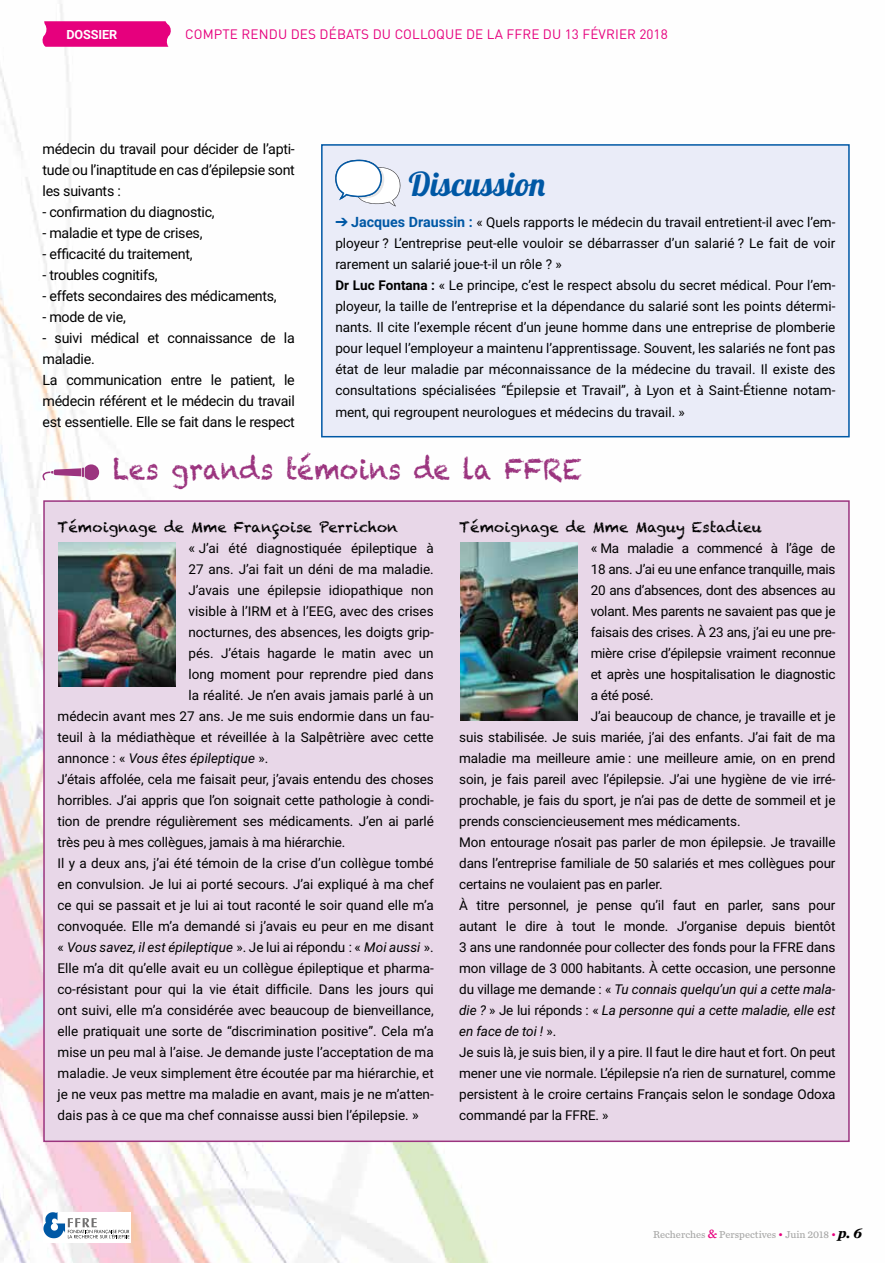
<style>
.page{position:relative;width:893px;height:1263px;background:#fff}
.page>*{position:absolute;margin:0;border:0;box-sizing:border-box;transform-origin:0 0}
.t1{font:33px "Lobster 1.4";color:#0058a5}
.t2{font:28.5px "Chalkduster";color:#9b347f;scale:.9 1}
.t3{font:14.25px/21px "Roboto";letter-spacing:-.02em;color:#000;text-align:justify}
.t4{font:14.25px "Chalkduster";color:#000}
.t5{font:13.5px/21px "Roboto";color:#000}
.t6{font:13.5px "Roboto";letter-spacing:-.02em;color:#000}
.t7{font:italic 13.5px "Roboto";letter-spacing:-.01em;color:#000}
.t8{font:13.5px "DIN Pro";letter-spacing:.01em;color:#e6007d}
.t9{font:700 12.6px "Roboto";letter-spacing:-.01em;color:#fff}
.t10{font:10.5px "Chronicle Text G4";color:#a8a8a7}
.s1{color:#0058a5}
.s2{font-weight:700;font-size:14.25px;color:#0058a5}
.s3{font-weight:700}
.s4{font-size:14.25px}
.s5{font-style:normal}
.s6{font-size:13.5px;color:#e6007d}
.s7{color:#e6007d}
.s8{font-weight:700;font-style:italic;font-size:15px;color:#000}
</style>
<div class="page">
<img style="left:0;top:3px;width:850px;height:1260px">
<svg style="left:43px;top:1212px;width:88px;height:30px"></svg>
<svg style="left:43px;top:1212px;width:86px;height:26px"></svg>
<svg style="left:42px;top:21px;width:130px;height:26px;background:#e71085"></svg>
<div style="left:322px;top:145px;width:527px;height:292px;background:#eaecf8"></div>
<div style="left:321px;top:144px;width:529px;height:293px;border:2px solid #0058a5"></div>
<div style="left:44px;top:501px;width:805px;height:640px;background:#e8d7e8"></div>
<img style="left:58px;top:542px;width:118px;height:145px">
<img style="left:460px;top:542px;width:118px;height:179px">
<svg style="left:335px;top:159px;width:66px;height:47px"></svg>
<svg style="left:43px;top:464px;width:56px;height:16px"></svg>
<p class="t9" style="left:67px;top:26px;width:52px">DOSSIER</p>
<p class="t8" style="left:185px;top:24px;width:484px">COMPTE RENDU DES DÉBATS DU COLLOQUE DE LA FFRE DU 13 FÉVRIER 2018</p>
<p class="t3" style="left:43px;top:138px;width:254px">médecin du travail pour décider de l’apti&shy;tude ou l’inaptitude en cas d’épilepsie sont les suivants :</p>
<p class="t3" style="left:43px;top:201px;width:174px">- confirmation du diagnostic,</p>
<p class="t3" style="left:43px;top:222px;width:161px">- maladie et type de crises,</p>
<p class="t3" style="left:43px;top:243px;width:152px">- efficacité du traitement,</p>
<p class="t3" style="left:43px;top:264px;width:117px">- troubles cognitifs,</p>
<p class="t3" style="left:43px;top:285px;width:236px">- effets secondaires des médicaments,</p>
<p class="t3" style="left:43px;top:306px;width:85px">- mode de vie,</p>
<p class="t3" style="left:43px;top:327px;width:254px;text-align:left">- suivi médical et connaissance de la maladie.<br>La communication entre le patient, le médecin référent et le médecin du travail est essentielle. Elle se fait dans le respect</p>
<h1 class="t1" style="left:409px;top:163px;width:138px">Discussion</h1>
<p class="t5" style="left:335px;top:212px;width:502px"><span class="s1">➔</span> <span class="s2">Jacques Draussin :</span> « Quels rapports le médecin du travail entretient-il avec l’em&shy;ployeur ? L’entreprise peut-elle vouloir se débarrasser d’un salarié ? Le fait de voir rarement un salarié joue-t-il un rôle ? »<br><span class="s3">Dr Luc Fontana :</span> « Le principe, c’est le respect absolu du secret médical. Pour l’em&shy;ployeur, la taille de l’entreprise et la dépendance du salarié sont les points détermi&shy;nants. Il cite l’exemple récent d’un jeune homme dans une entreprise de plomberie pour lequel l’employeur a maintenu l’apprentissage. Souvent, les salariés ne font pas état de leur maladie par méconnaissance de la médecine du travail. Il existe des consultations spécialisées “Épilepsie et Travail”, à Lyon et à Saint-Étienne notam&shy;ment, qui regroupent neurologues et médecins du travail. »</p>
<h2 class="t2" style="left:113px;top:453px;width:522px">Les grands témoins de la FFRE</h2>
<p class="t4" style="left:58px;top:519px;width:342px">Témoignage de Mme Françoise Perrichon</p>
<p class="t5" style="left:188px;top:537px;width:247px"><span class="s4">«</span> J’ai été diagnostiquée épileptique à</p>
<p class="t5" style="left:188px;top:558px;width:247px">27 ans. J’ai fait un déni de ma maladie.</p>
<p class="t5" style="left:188px;top:579px;width:247px">J’avais une épilepsie idiopathique non</p>
<p class="t5" style="left:188px;top:600px;width:247px">visible à l’IRM et à l’EEG, avec des crises</p>
<p class="t5" style="left:188px;top:621px;width:247px">nocturnes, des absences, les doigts grip-</p>
<p class="t5" style="left:188px;top:642px;width:247px">pés. J’étais hagarde le matin avec un</p>
<p class="t5" style="left:188px;top:663px;width:247px">long moment pour reprendre pied dans</p>
<p class="t5" style="left:188px;top:684px;width:247px">la réalité. Je n’en avais jamais parlé à un</p>
<p class="t5" style="left:58px;top:705px;width:378px">médecin avant mes 27 ans. Je me suis endormie dans un fau-</p>
<p class="t5" style="left:58px;top:726px;width:378px">teuil à la médiathèque et réveillée à la Salpêtrière avec cette</p>
<p class="t7" style="left:58px;top:749px;width:212px"><span class="s5">annonce : «</span> Vous êtes épileptique <span class="s5">».</span></p>
<p class="t5" style="left:58px;top:768px;width:378px">J’étais affolée, cela me faisait peur, j’avais entendu des choses</p>
<p class="t5" style="left:58px;top:789px;width:378px">horribles. J’ai appris que l’on soignait cette pathologie à condi-</p>
<p class="t5" style="left:58px;top:810px;width:378px">tion de prendre régulièrement ses médicaments. J’en ai parlé</p>
<p class="t5" style="left:58px;top:831px;width:289px">très peu à mes collègues, jamais à ma hiérarchie.</p>
<p class="t5" style="left:58px;top:852px;width:378px">Il y a deux ans, j’ai été témoin de la crise d’un collègue tombé</p>
<p class="t5" style="left:58px;top:873px;width:378px">en convulsion. Je lui ai porté secours. J’ai expliqué à ma chef</p>
<p class="t5" style="left:58px;top:894px;width:378px">ce qui se passait et je lui ai tout raconté le soir quand elle m’a</p>
<p class="t5" style="left:58px;top:915px;width:378px">convoquée. Elle m’a demandé si j’avais eu peur en me disant</p>
<p class="t7" style="left:58px;top:938px;width:378px"><span class="s5">«</span> Vous savez, il est épileptique <span class="s5">». Je lui ai répondu : «</span> Moi aussi <span class="s5">».</span></p>
<p class="t5" style="left:58px;top:957px;width:378px">Elle m’a dit qu’elle avait eu un collègue épileptique et pharma-</p>
<p class="t5" style="left:58px;top:978px;width:378px">co-résistant pour qui la vie était difficile. Dans les jours qui</p>
<p class="t5" style="left:58px;top:999px;width:378px">ont suivi, elle m’a considérée avec beaucoup de bienveillance,</p>
<p class="t5" style="left:58px;top:1020px;width:378px">elle pratiquait une sorte de “discrimination positive”. Cela m’a</p>
<p class="t5" style="left:58px;top:1041px;width:378px">mise un peu mal à l’aise. Je demande juste l’acceptation de ma</p>
<p class="t5" style="left:58px;top:1062px;width:378px">maladie. Je veux simplement être écoutée par ma hiérarchie, et</p>
<p class="t5" style="left:58px;top:1083px;width:378px">je ne veux pas mettre ma maladie en avant, mais je ne m’atten-</p>
<p class="t5" style="left:58px;top:1104px;width:363px">dais pas à ce que ma chef connaisse aussi bien l’épilepsie. <span class="s4">»</span></p>
<p class="t4" style="left:459px;top:519px;width:304px">Témoignage de Mme Maguy Estadieu</p>
<p class="t6" style="left:591px;top:539px;width:246px"><span class="s4">«</span> Ma maladie a commencé à l’âge de</p>
<p class="t6" style="left:591px;top:560px;width:246px">18 ans. J’ai eu une enfance tranquille, mais</p>
<p class="t6" style="left:591px;top:581px;width:246px">20 ans d’absences, dont des absences au</p>
<p class="t6" style="left:591px;top:602px;width:246px">volant. Mes parents ne savaient pas que je</p>
<p class="t6" style="left:591px;top:623px;width:246px">faisais des crises. À 23 ans, j’ai eu une pre-</p>
<p class="t6" style="left:591px;top:644px;width:246px">mière crise d’épilepsie vraiment reconnue</p>
<p class="t6" style="left:591px;top:665px;width:246px">et après une hospitalisation le diagnostic</p>
<p class="t5" style="left:591px;top:684px;width:64px">a été posé.</p>
<p class="t5" style="left:591px;top:705px;width:246px">J’ai beaucoup de chance, je travaille et je</p>
<p class="t5" style="left:459px;top:726px;width:378px">suis stabilisée. Je suis mariée, j’ai des enfants. J’ai fait de ma</p>
<p class="t5" style="left:459px;top:747px;width:378px">maladie ma meilleure amie : une meilleure amie, on en prend</p>
<p class="t5" style="left:459px;top:768px;width:378px">soin, je fais pareil avec l’épilepsie. J’ai une hygiène de vie irré-</p>
<p class="t5" style="left:459px;top:789px;width:378px">prochable, je fais du sport, je n’ai pas de dette de sommeil et je</p>
<p class="t5" style="left:459px;top:810px;width:283px">prends consciencieusement mes médicaments.</p>
<p class="t5" style="left:459px;top:831px;width:378px">Mon entourage n’osait pas parler de mon épilepsie. Je travaille</p>
<p class="t5" style="left:459px;top:852px;width:378px">dans l’entreprise familiale de 50 salariés et mes collègues pour</p>
<p class="t5" style="left:459px;top:873px;width:205px">certains ne voulaient pas en parler.</p>
<p class="t5" style="left:459px;top:894px;width:378px">À titre personnel, je pense qu’il faut en parler, sans pour</p>
<p class="t5" style="left:459px;top:915px;width:378px">autant le dire à tout le monde. J’organise depuis bientôt</p>
<p class="t5" style="left:459px;top:936px;width:378px">3 ans une randonnée pour collecter des fonds pour la FFRE dans</p>
<p class="t5" style="left:459px;top:957px;width:378px">mon village de 3 000 habitants. À cette occasion, une personne</p>
<p class="t7" style="left:459px;top:980px;width:378px"><span class="s5">du village me demande : «</span> Tu connais quelqu’un qui a cette mala-</p>
<p class="t7" style="left:459px;top:1001px;width:378px">die ? <span class="s5">» Je lui réponds : «</span> La personne qui a cette maladie, elle est</p>
<p class="t7" style="left:459px;top:1022px;width:98px">en face de toi ! <span class="s5">».</span></p>
<p class="t5" style="left:459px;top:1041px;width:378px">Je suis là, je suis bien, il y a pire. Il faut le dire haut et fort. On peut</p>
<p class="t5" style="left:459px;top:1062px;width:378px">mener une vie normale. L’épilepsie n’a rien de surnaturel, comme</p>
<p class="t5" style="left:459px;top:1083px;width:378px">persistent à le croire certains Français selon le sondage Odoxa</p>
<p class="t5" style="left:459px;top:1104px;width:151px">commandé par la FFRE. »</p>
<p class="t10" style="left:653px;top:1227px;width:211px">Recherches <span class="s6">&amp;</span> Perspectives <span class="s7">•</span> Juin 2018 <span class="s7">•</span> <span class="s8">p. 6</span></p>
</div>
